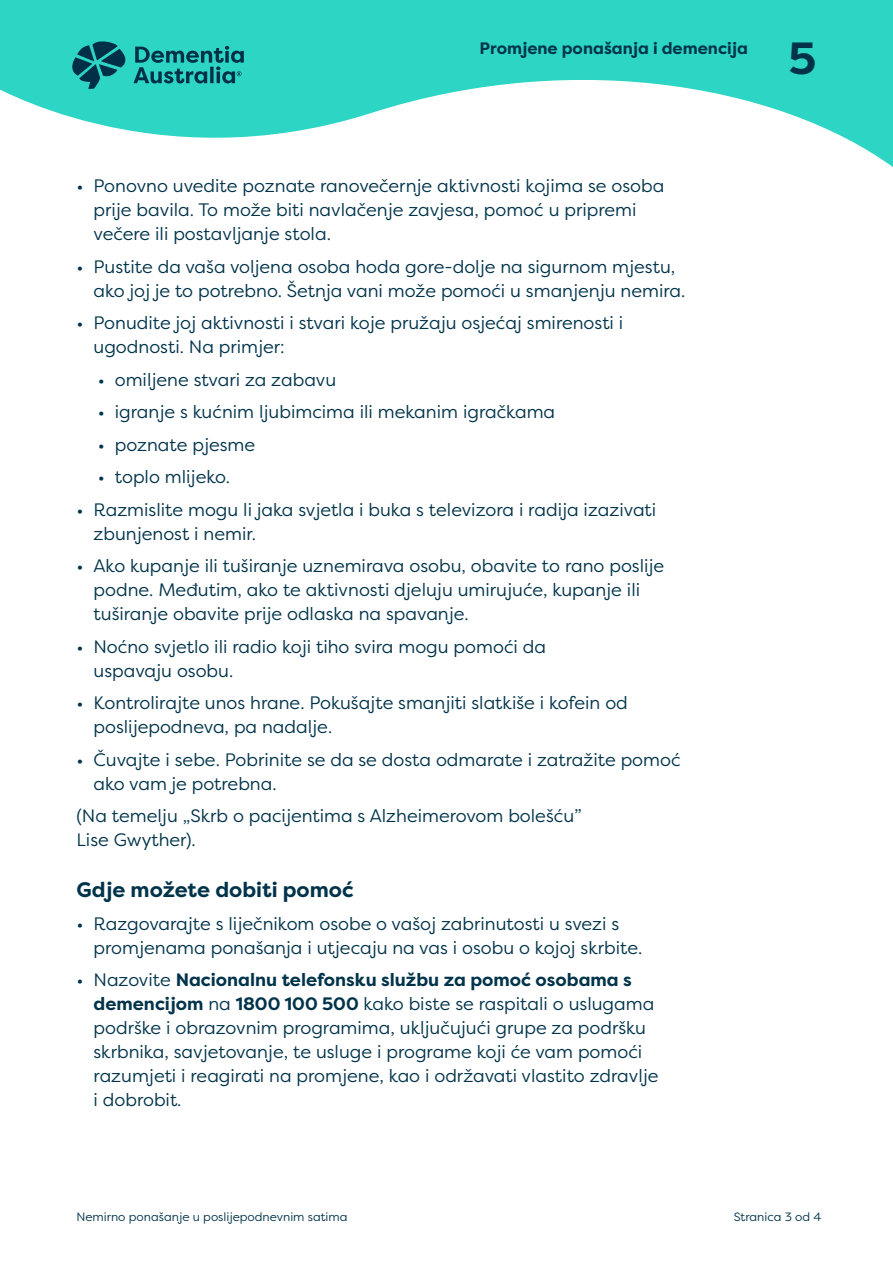
<style>
.page{position:relative;width:893px;height:1263px;background:#fff}
.page>*{position:absolute;margin:0;border:0;box-sizing:border-box;transform-origin:0 0}
.t1{font:700 45px "Filson Pro";color:#00334a}
.t2{font:700 21px "Filson Pro";color:#00334a}
.t3{font:18px/24px "Filson Pro";color:#00334a}
.t4{font:700 16.5px "Filson Pro";color:#00334a}
.t5{font:12px "Filson Pro";color:#00334a}
.s1{font-weight:700}
</style>
<div class="page">
<svg style="left:0;top:0;width:893px;height:167px;fill:#2cd5c4"></svg>
<svg style="left:72px;top:41px;width:172px;height:48px;background:#1d9d9a"></svg>
<p class="t4" style="left:480px;top:38px;width:270px">Promjene ponašanja i demencija</p>
<h1 class="t1" style="left:789px;top:30px;width:29px">5</h1>
<p class="t3" style="left:94px;top:173px;width:572px;text-indent:-17px">• Ponovno uvedite poznate ranovečernje aktivnosti kojima se osoba prije bavila. To može biti navlačenje zavjesa, pomoć u pripremi večere ili postavljanje stola.</p>
<p class="t3" style="left:94px;top:254px;width:593px;text-indent:-17px">• Pustite da vaša voljena osoba hoda gore-dolje na sigurnom mjestu, ako joj je to potrebno. Šetnja vani može pomoći u smanjenju nemira.</p>
<p class="t3" style="left:94px;top:310px;width:531px;text-indent:-17px">• Ponudite joj aktivnosti i stvari koje pružaju osjećaj smirenosti i ugodnosti. Na primjer:</p>
<p class="t3" style="left:98px;top:367px;width:240px">• omiljene stvari za zabavu</p>
<p class="t3" style="left:98px;top:399px;width:459px">• igranje s kućnim ljubimcima ili mekanim igračkama</p>
<p class="t3" style="left:98px;top:432px;width:159px">• poznate pjesme</p>
<p class="t3" style="left:98px;top:464px;width:134px">• toplo mlijeko.</p>
<p class="t3" style="left:94px;top:497px;width:564px;text-indent:-17px">• Razmislite mogu li jaka svjetla i buka s televizora i radija izazivati zbunjenost i nemir.</p>
<p class="t3" style="left:94px;top:553px;width:572px;text-indent:-17px">• Ako kupanje ili tuširanje uznemirava osobu, obavite to rano poslije podne. Međutim, ako te aktivnosti djeluju umirujuće, kupanje ili tuširanje obavite prije odlaska na spavanje.</p>
<p class="t3" style="left:94px;top:634px;width:454px;text-indent:-17px">• Noćno svjetlo ili radio koji tiho svira mogu pomoći da uspavaju osobu.</p>
<p class="t3" style="left:94px;top:690px;width:536px;text-indent:-17px">• Kontrolirajte unos hrane. Pokušajte smanjiti slatkiše i kofein od poslijepodneva, pa nadalje.</p>
<p class="t3" style="left:94px;top:747px;width:589px;text-indent:-17px">• Čuvajte i sebe. Pobrinite se da se dosta odmarate i zatražite pomoć ako vam je potrebna.</p>
<p class="t3" style="left:77px;top:803px;width:507px">(Na temelju „Skrb o pacijentima s Alzheimerovom bolešću”<br>Lise Gwyther).</p>
<p class="t2" style="left:77px;top:877px;width:279px">Gdje možete dobiti pomoć</p>
<p class="t3" style="left:94px;top:911px;width:550px;text-indent:-17px">• Razgovarajte s liječnikom osobe o vašoj zabrinutosti u svezi s promjenama ponašanja i utjecaju na vas i osobu o kojoj skrbite.</p>
<p class="t3" style="left:94px;top:967px;width:567px;text-indent:-17px">• Nazovite <span class="s1">Nacionalnu telefonsku službu za pomoć osobama s demencijom</span> na <span class="s1">1800 100 500</span> kako biste se raspitali o uslugama podrške i obrazovnim programima, uključujući grupe za podršku skrbnika, savjetovanje, te usluge i programe koji će vam pomoći razumjeti i reagirati na promjene, kao i održavati vlastito zdravlje i dobrobit.</p>
<p class="t5" style="left:77px;top:1209px;width:273px">Nemirno ponašanje u poslijepodnevnim satima</p>
<p class="t5" style="left:734px;top:1209px;width:89px">Stranica 3 od 4</p>
</div>
